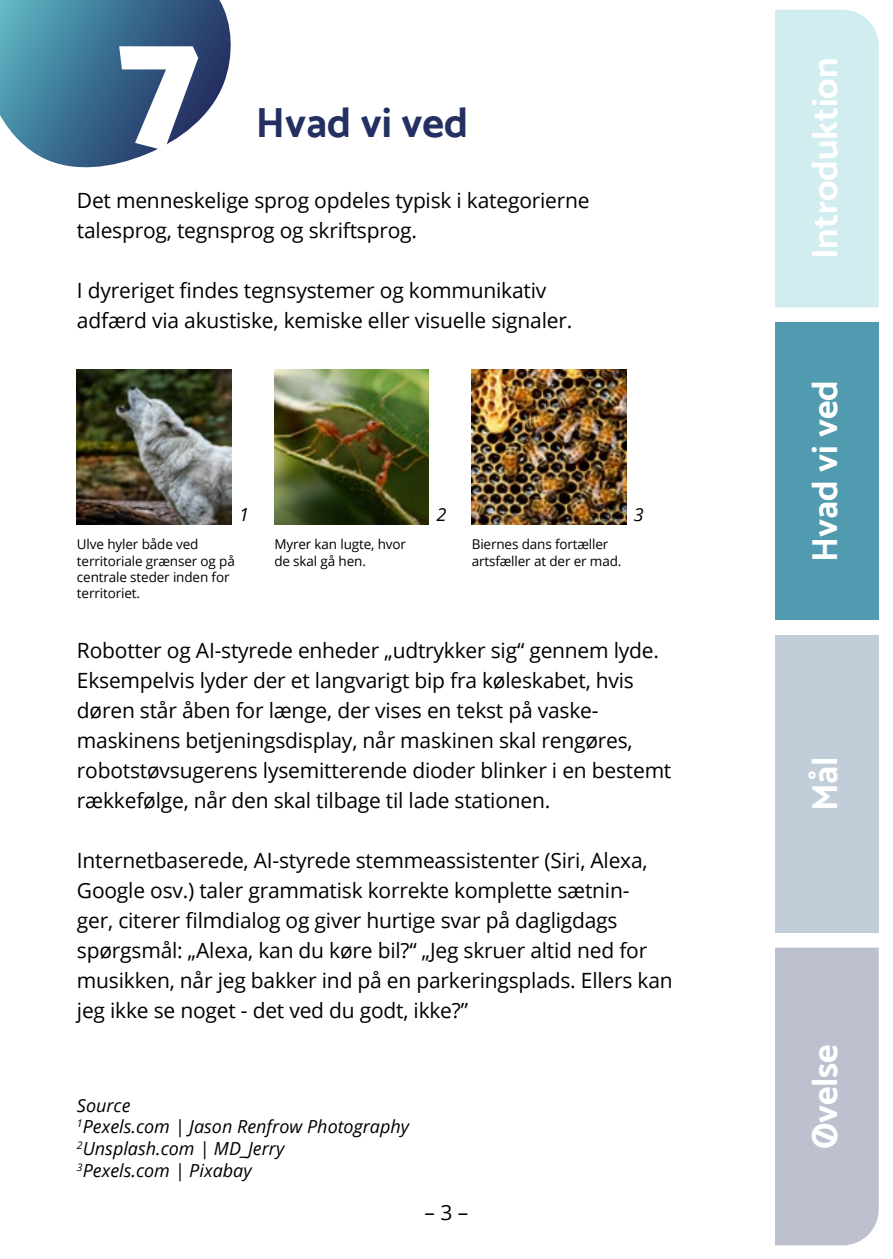
<style>
.page{position:relative;width:893px;height:1259px;background:#fff}
.page>*{position:absolute;margin:0;border:0;box-sizing:border-box;transform-origin:0 0}
.t1{font:900 162px "Catamaran";color:#fff}
.t2{font:700 42px "Catamaran";color:#242f62}
.t3{font:700 36px "Catamaran";color:#fff}
.t4{font:21px/30px "Open Sans";letter-spacing:-.01em;color:#000}
.t5{font:italic 18px/21.6px "Open Sans";color:#000}
.t6{font:13.5px/16.2px "Open Sans";letter-spacing:-.01em;color:#000}
</style>
<div class="page">
<div style="left:775px;top:322px;width:104px;height:298px;background:#509baf"></div>
<svg style="left:0;top:0;width:231px;height:168px;background:#557e9c"></svg>
<div style="left:775px;top:9px;width:104px;height:299px;background:#d2edef"></div>
<svg style="left:775px;top:635px;width:104px;height:611px;background:#c0c8d5"></svg>
<img style="left:77px;top:370px;width:154px;height:154px">
<img style="left:274px;top:370px;width:155px;height:154px">
<img style="left:472px;top:370px;width:154px;height:154px">
<h1 class="t1" style="left:118px;top:-13px;width:85px">7</h1>
<h2 class="t2" style="left:256px;top:97px;width:214px">Hvad vi ved</h2>
<p class="t4" style="left:77px;top:185px;width:514px">Det menneskelige sprog opdeles typisk i kategorierne talesprog, tegnsprog og skriftsprog.</p>
<p class="t4" style="left:77px;top:275px;width:497px">I dyreriget findes tegnsystemer og kommunikativ adfærd via akustiske, kemiske eller visuelle signaler.</p>
<p class="t5" style="left:239px;top:503px;width:11px">1</p>
<p class="t5" style="left:437px;top:503px;width:11px">2</p>
<p class="t5" style="left:634px;top:503px;width:11px">3</p>
<p class="t6" style="left:77px;top:536px;width:159px">Ulve hyler både ved territoriale grænser og på centrale steder inden for territoriet.</p>
<p class="t6" style="left:274px;top:536px;width:133px">Myrer kan lugte, hvor de skal gå hen.</p>
<p class="t6" style="left:472px;top:536px;width:151px">Biernes dans fortæller artsfæller at der er mad.</p>
<p class="t4" style="left:77px;top:635px;width:596px">Robotter og AI-styrede enheder „udtrykker sig“ gennem lyde.<br>Eksempelvis lyder der et langvarigt bip fra køleskabet, hvis døren står åben for længe, der vises en tekst på vaske&shy;maskinens betjeningsdisplay, når maskinen skal rengøres, robotstøvsugerens lysemitterende dioder blinker i en bestemt rækkefølge, når den skal tilbage til lade stationen.</p>
<p class="t4" style="left:77px;top:845px;width:597px">Internetbaserede, AI-styrede stemmeassistenter (Siri, Alexa, Google osv.) taler grammatisk korrekte komplette sætnin-<br>ger, citerer filmdialog og giver hurtige svar på dagligdags spørgsmål: „Alexa, kan du køre bil?“ „Jeg skruer altid ned for musikken, når jeg bakker ind på en parkeringsplads. Ellers kan jeg ikke se noget - det ved du godt, ikke?”</p>
<p class="t5" style="left:77px;top:1094px;width:334px">Source<br><sup>1</sup>Pexels.com | Jason Renfrow Photography<br><sup>2</sup>Unsplash.com | MD_Jerry<br><sup>3</sup>Pexels.com | Pixabay</p>
<p class="t4" style="left:424px;top:1196px;width:45px">– 3 –</p>
<h3 class="t3" style="left:804px;top:259px;width:203px;rotate:-90deg">Introduktion</h3>
<h3 class="t3" style="left:804px;top:562px;width:183px;rotate:-90deg">Hvad vi ved</h3>
<h3 class="t3" style="left:804px;top:811px;width:57px;rotate:-90deg">Mål</h3>
<h3 class="t3" style="left:804px;top:1148px;width:106px;rotate:-90deg">Øvelse</h3>
</div>
